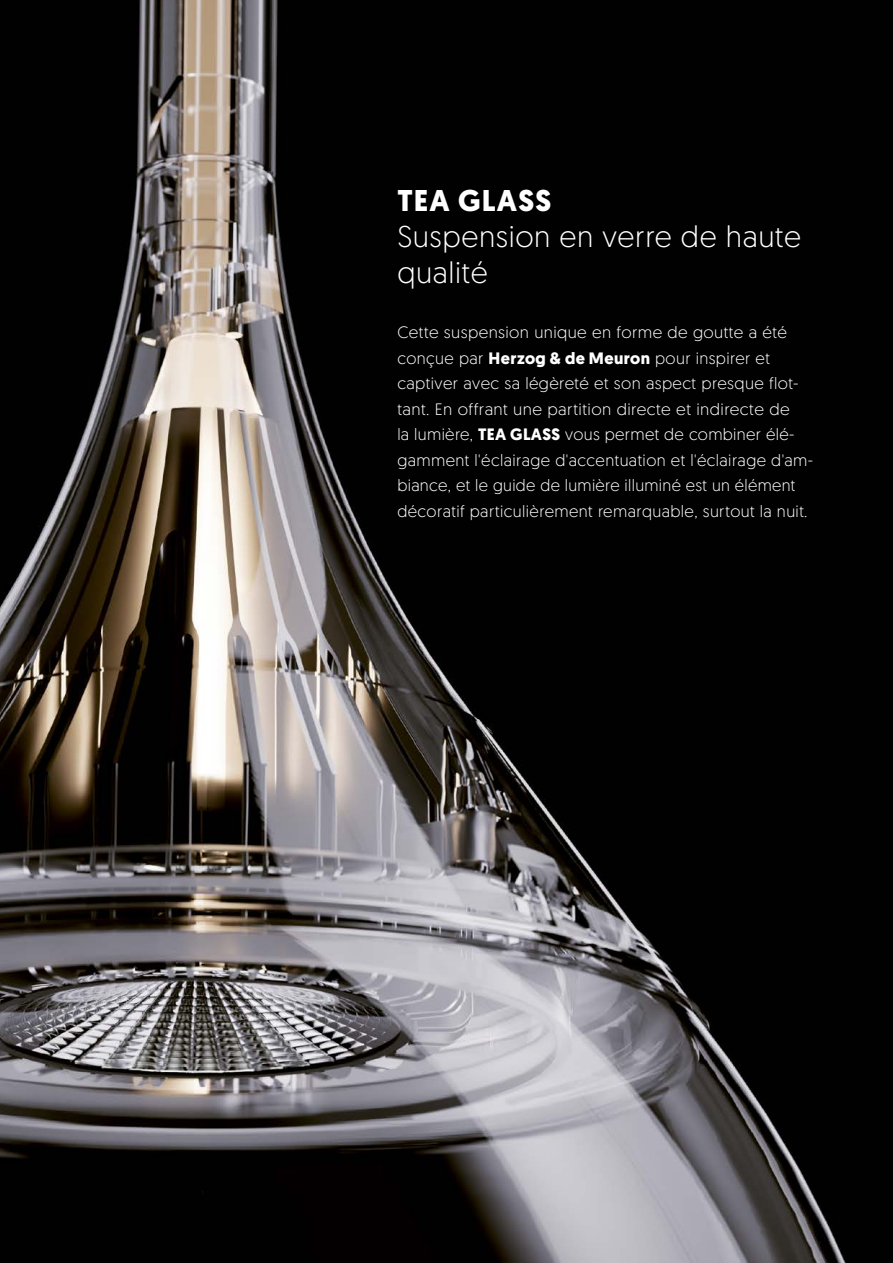
<style>
.page{position:relative;width:893px;height:1263px;background:#fff}
.page>*{position:absolute;margin:0;border:0;box-sizing:border-box;transform-origin:0 0}
.t1{font:300 30px/36px "Geomanist";letter-spacing:.02em;color:#fff}
.t2{font:700 30px "Geomanist";letter-spacing:.04em;color:#fff}
.t3{font:300 16.5px/25.5px "Geomanist";letter-spacing:.025em;color:#fff}
.s1{font-weight:700}
</style>
<div class="page">
<img style="left:0;top:0;width:893px;height:1263px">
<h1 class="t2" style="left:397px;top:180px;width:155px">TEA GLASS</h1>
<h1 class="t1" style="left:397px;top:217px;width:405px">Suspension en verre de haute qualité</h1>
<p class="t3" style="left:397px;top:319px;width:417px">Cette suspension unique en forme de goutte a été conçue par <span class="s1">Herzog &amp; de Meuron</span> pour inspirer et captiver avec sa légèreté et son aspect presque flot&shy;tant. En offrant une partition directe et indirecte de<br>la lumière, <span class="s1">TEA GLASS</span> vous permet de combiner élé&shy;gamment l'éclairage d'accentuation et l'éclairage d'am&shy;biance, et le guide de lumière illuminé est un élément décoratif particulièrement remarquable, surtout la nuit.</p>
</div>
